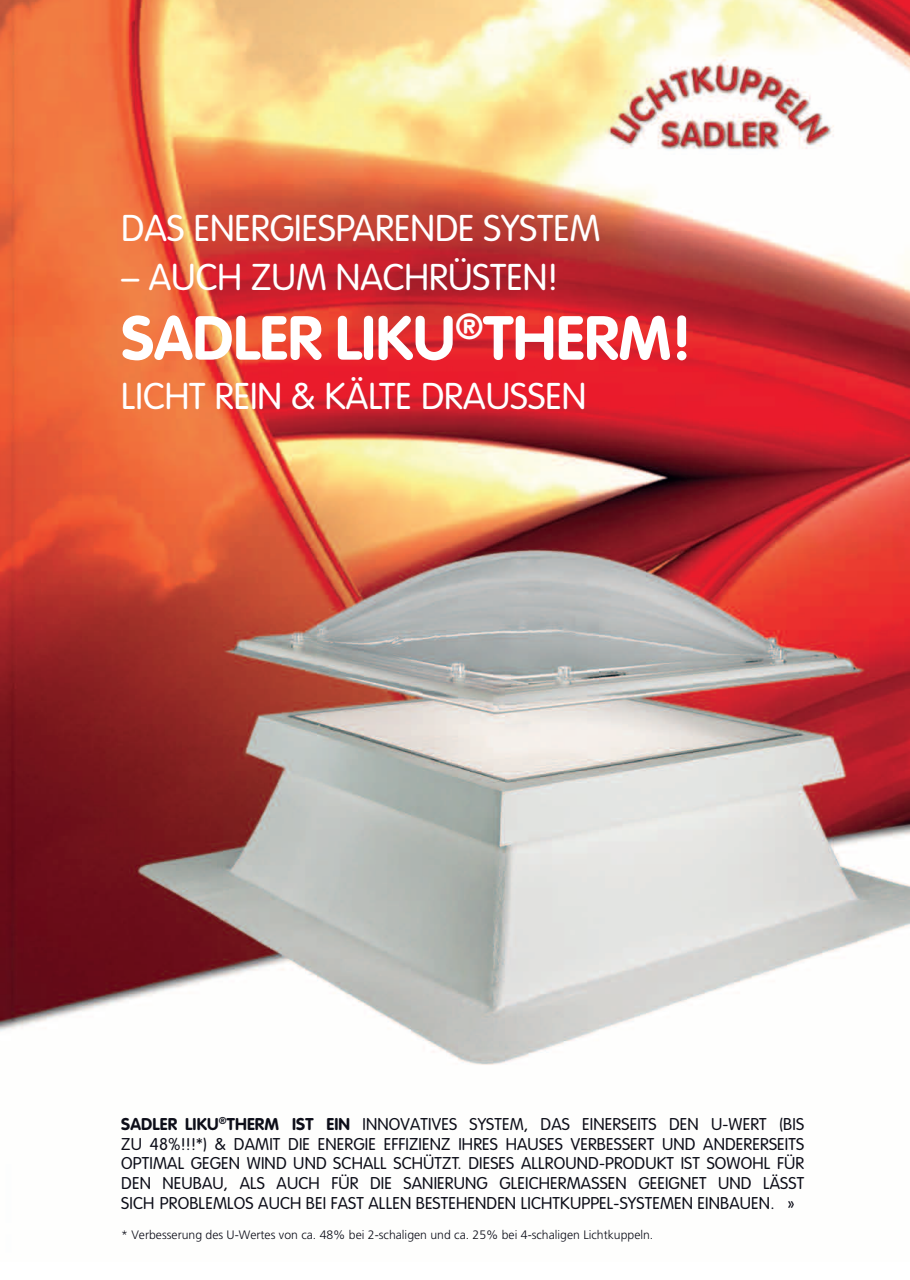
<style>
.page{position:relative;width:910px;height:1280px;background:#fff}
.page>*{position:absolute;margin:0;border:0;box-sizing:border-box;transform-origin:0 0}
.t1{font:700 61.2px "VAG Rounded";color:#fff}
.t2{font:300 36.75px "VAG Rounded";color:#fff}
.t3{font:300 16.8px/19.6px "VAG Rounded";letter-spacing:.01em;color:#0d0e19;text-align:justify}
.t4{font:300 12.3px "Frutiger";color:#0d0e19}
.s1{font-weight:700}
.s2{font-family:"VAG Rounded Std"}
</style>
<div class="page">
<img style="left:0;top:0;width:910px;height:1065px">
<p class="t2" style="left:121px;top:207px;width:481px">DAS ENERGIESPARENDE SYSTEM</p>
<p class="t2" style="left:121px;top:256px;width:438px">– AUCH ZUM NACHRÜSTEN!</p>
<p class="t1" style="left:121px;top:302px;width:572px">SADLER LIKU<sup>®</sup>THERM!</p>
<p class="t2" style="left:121px;top:375px;width:466px">LICHT REIN &amp; KÄLTE DRAUSSEN</p>
<p class="t3" style="left:121px;top:1114px;width:684px"><span class="s1">SADLER LIKU</span><sup>®</sup><span class="s1">THERM IST EIN</span> <span class="s2">INNOVATIVES</span> SYSTEM, DAS EINERSEITS DEN U-WERT (BIS ZU 48%!!!*) &amp; DAMIT DIE ENERGIE EFFIZIENZ IHRES HAUSES VERBESSERT UND ANDERERSEITS OPTIMAL GEGEN WIND UND SCHALL SCHÜTZT. DIESES ALLROUND-PRODUKT IST SOWOHL FÜR DEN NEUBAU, ALS AUCH FÜR DIE SANIERUNG GLEICHERMASSEN GEEIGNET UND LÄSST SICH PROBLEMLOS AUCH BEI FAST ALLEN BESTEHENDEN LICHTKUPPEL-SYSTEMEN EINBAUEN. »</p>
<p class="t4" style="left:121px;top:1228px;width:534px">* Verbesserung des U-Wertes von ca. 48% bei 2-schaligen und ca. 25% bei 4-schaligen Lichtkuppeln.</p>
</div>
